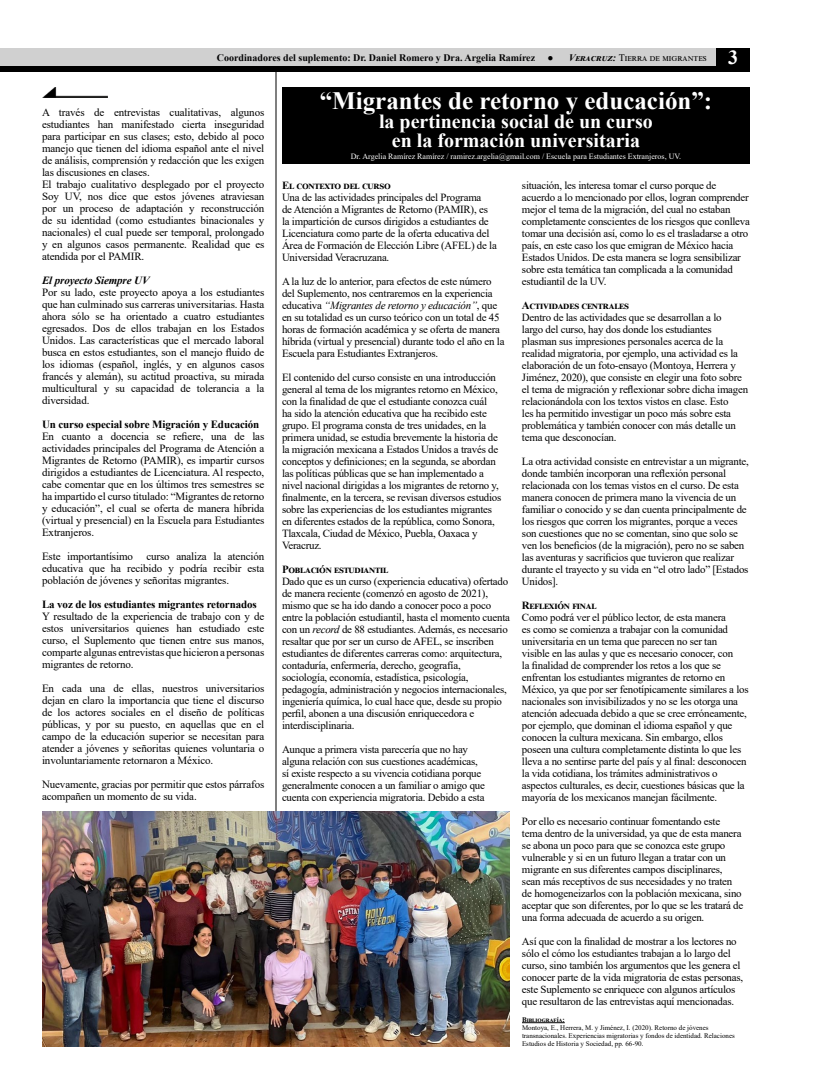
<style>
.page{position:relative;width:822px;height:1089px;background:#fff}
.page>*{position:absolute;margin:0;border:0;box-sizing:border-box;transform-origin:0 0}
.t1{font:700 25px "Times New Roman";color:#fff}
.t2{font:700 20px/19px "Times New Roman";color:#fff;text-align:center}
.t3{font:11px/12px "Times New Roman";letter-spacing:-.01em;color:#000;text-align:justify}
.t4{font:700 11px "Times New Roman";letter-spacing:-.01em;color:#000}
.t5{font:italic 700 11px "Times New Roman";letter-spacing:-.01em;color:#000}
.t6{font:10.9px/12px "Times New Roman";letter-spacing:-.02em;color:#000}
.t7{font:700 10.9px "Times New Roman";letter-spacing:.005em;color:#000}
.t8{font:700 10px "Times New Roman";color:#020203}
.t9{font:10px "Times New Roman";letter-spacing:.075em;color:#000}
.t10{font:8px "Times New Roman";color:#fff}
.t11{font:7px/8px "Times New Roman";color:#000}
.t12{font:700 7px "Times New Roman";letter-spacing:.07em;color:#000}
.s1{font-weight:700;font-style:italic}
.s2{font-weight:700;font-size:20px;color:#fff}
.s3{font-style:italic}
</style>
<div class="page">
<div style="left:0;top:48px;width:716px;height:18px;background:#d0d0d0"></div>
<div style="left:0;top:66px;width:716px;height:6px;background:#000"></div>
<div style="left:716px;top:48px;width:34px;height:24px;background:#000"></div>
<div style="left:282px;top:87px;width:468px;height:77px;background:#000"></div>
<hr style="left:522px;top:1022px;width:43px;height:1px;background:#000">
<hr style="left:276px;top:69px;width:1px;height:978px;background:#000">
<img style="left:42px;top:812px;width:468px;height:235px">
<img style="left:43px;top:87px;width:65px;height:10px">
<p class="t8" style="left:217px;top:51px;width:320px">Coordinadores del suplemento: Dr. Daniel Romero y Dra. Argelia Ramírez</p>
<p class="t9" style="left:548px;top:51px;width:192px">● <span class="s1">Veracruz:</span> Tierra de migrantes <span class="s2">3</span></p>
<h1 class="t1" style="left:320px;top:83px;width:394px">“Migrantes de retorno y educación”:</h1>
<h2 class="t2" style="left:379px;top:111px;width:275px">la pertinencia social de un curso en la formación universitaria</h2>
<p class="t10" style="left:351px;top:150px;width:332px">Dr. Argelia Ramírez Ramírez / ramirez.argelia@gmail.com / Escuela para Estudiantes Extranjeros, UV.</p>
<p class="t7" style="left:282px;top:178px;width:110px">El contexto del curso</p>
<p class="t6" style="left:282px;top:191px;width:216px">Una de las actividades principales del Programa<br>de Atención a Migrantes de Retorno (PAMIR), es la impartición de cursos dirigidos a estudiantes de Licenciatura como parte de la oferta educativa del Área de Formación de Elección Libre (AFEL) de la Universidad Veracruzana.</p>
<p class="t6" style="left:282px;top:275px;width:224px">A la luz de lo anterior, para efectos de este número del Suplemento, nos centraremos en la experiencia educativa <span class="s3">“Migrantes de retorno y educación”</span>, que en su totalidad es un curso teórico con un total de 45 horas de formación académica y se oferta de manera híbrida (virtual y presencial) durante todo el año en la Escuela para Estudiantes Extranjeros.</p>
<p class="t6" style="left:282px;top:371px;width:221px">El contenido del curso consiste en una introducción general al tema de los migrantes retorno en México, con la finalidad de que el estudiante conozca cuál<br>ha sido la atención educativa que ha recibido este grupo. El programa consta de tres unidades, en la primera unidad, se estudia brevemente la historia de la migración mexicana a Estados Unidos a través de conceptos y definiciones; en la segunda, se abordan las políticas públicas que se han implementado a nivel nacional dirigidas a los migrantes de retorno y, finalmente, en la tercera, se revisan diversos estudios sobre las experiencias de los estudiantes migrantes en diferentes estados de la república, como Sonora, Tlaxcala, Ciudad de México, Puebla, Oaxaca y Veracruz.</p>
<p class="t7" style="left:282px;top:562px;width:106px">Población estudiantil</p>
<p class="t6" style="left:282px;top:575px;width:229px">Dado que es un curso (experiencia educativa) ofertado de manera reciente (comenzó en agosto de 2021), mismo que se ha ido dando a conocer poco a poco entre la población estudiantil, hasta el momento cuenta con un <span class="s3">record</span> de 88 estudiantes. Además, es necesario resaltar que por ser un curso de AFEL, se inscriben estudiantes de diferentes carreras como: arquitectura, contaduría, enfermería, derecho, geografía,<br>sociología, economía, estadística, psicología, pedagogía, administración y negocios internacionales, ingeniería química, lo cual hace que, desde su propio perfil, abonen a una discusión enriquecedora e interdisciplinaria.</p>
<p class="t6" style="left:282px;top:743px;width:204px">Aunque a primera vista parecería que no hay alguna relación con sus cuestiones académicas, sí existe respecto a su vivencia cotidiana porque generalmente conocen a un familiar o amigo que cuenta con experiencia migratoria. Debido a esta</p>
<p class="t3" style="left:42px;top:106px;width:224px;text-align:left">A través de entrevistas cualitativas, algunos estudiantes han manifestado cierta inseguridad para participar en sus clases; esto, debido al poco manejo que tienen del idioma español ante el nivel de análisis, comprensión y redacción que les exigen las discusiones en clases.<br>El trabajo cualitativo desplegado por el proyecto Soy UV, nos dice que estos jóvenes atraviesan por un proceso de adaptación y reconstrucción de su identidad (como estudiantes binacionales y nacionales) el cual puede ser temporal, prolongado y en algunos casos permanente. Realidad que es atendida por el PAMIR.</p>
<p class="t5" style="left:42px;top:272px;width:109px">El proyecto Siempre UV</p>
<p class="t3" style="left:42px;top:286px;width:224px">Por su lado, este proyecto apoya a los estudiantes que han culminado sus carreras universitarias. Hasta ahora sólo se ha orientado a cuatro estudiantes egresados. Dos de ellos trabajan en los Estados Unidos. Las características que el mercado laboral busca en estos estudiantes, son el manejo fluido de los idiomas (español, inglés, y en algunos casos francés y alemán), su actitud proactiva, su mirada multicultural y su capacidad de tolerancia a la diversidad.</p>
<p class="t4" style="left:42px;top:416px;width:219px">Un curso especial sobre Migración y Educación</p>
<p class="t3" style="left:42px;top:430px;width:224px">En cuanto a docencia se refiere, una de las actividades principales del Programa de Atención a Migrantes de Retorno (PAMIR), es impartir cursos dirigidos a estudiantes de Licenciatura. Al respecto, cabe comentar que en los últimos tres semestres se ha impartido el curso titulado: “Migrantes de retorno y educación”, el cual se oferta de manera híbrida (virtual y presencial) en la Escuela para Estudiantes Extranjeros.</p>
<p class="t3" style="left:42px;top:550px;width:224px">Este importantísimo curso analiza la atención educativa que ha recibido y podría recibir esta población de jóvenes y señoritas migrantes.</p>
<p class="t4" style="left:42px;top:596px;width:216px">La voz de los estudiantes migrantes retornados</p>
<p class="t3" style="left:42px;top:610px;width:224px">Y resultado de la experiencia de trabajo con y de estos universitarios quienes han estudiado este curso, el Suplemento que tienen entre sus manos, comparte algunas entrevistas que hicieron a personas migrantes de retorno.</p>
<p class="t3" style="left:42px;top:682px;width:224px">En cada una de ellas, nuestros universitarios dejan en claro la importancia que tiene el discurso de los actores sociales en el diseño de políticas públicas, y por su puesto, en aquellas que en el campo de la educación superior se necesitan para atender a jóvenes y señoritas quienes voluntaria o involuntariamente retornaron a México.</p>
<p class="t3" style="left:42px;top:778px;width:224px">Nuevamente, gracias por permitir que estos párrafos acompañen un momento de su vida.</p>
<p class="t6" style="left:522px;top:179px;width:230px">situación, les interesa tomar el curso porque de acuerdo a lo mencionado por ellos, logran comprender mejor el tema de la migración, del cual no estaban completamente conscientes de los riesgos que conlleva tomar una decisión así, como lo es el trasladarse a otro país, en este caso los que emigran de México hacia Estados Unidos. De esta manera se logra sensibilizar sobre esta temática tan complicada a la comunidad estudiantil de la UV.</p>
<p class="t7" style="left:522px;top:298px;width:109px">Actividades centrales</p>
<p class="t6" style="left:522px;top:311px;width:228px">Dentro de las actividades que se desarrollan a lo<br>largo del curso, hay dos donde los estudiantes plasman sus impresiones personales acerca de la realidad migratoria, por ejemplo, una actividad es la elaboración de un foto-ensayo (Montoya, Herrera y Jiménez, 2020), que consiste en elegir una foto sobre el tema de migración y reflexionar sobre dicha imagen relacionándola con los textos vistos en clase. Esto<br>les ha permitido investigar un poco más sobre esta problemática y también conocer con más detalle un tema que desconocían.</p>
<p class="t6" style="left:522px;top:455px;width:228px">La otra actividad consiste en entrevistar a un migrante, donde también incorporan una reflexión personal relacionada con los temas vistos en el curso. De esta manera conocen de primera mano la vivencia de un familiar o conocido y se dan cuenta principalmente de los riesgos que corren los migrantes, porque a veces son cuestiones que no se comentan, sino que solo se ven los beneficios (de la migración), pero no se saben las aventuras y sacrificios que tuvieron que realizar durante el trayecto y su vida en “el otro lado” [Estados Unidos].</p>
<p class="t7" style="left:522px;top:598px;width:74px">Reflexión final</p>
<p class="t6" style="left:522px;top:611px;width:228px">Como podrá ver el público lector, de esta manera<br>es como se comienza a trabajar con la comunidad universitaria en un tema que parecen no ser tan<br>visible en las aulas y que es necesario conocer, con<br>la finalidad de comprender los retos a los que se enfrentan los estudiantes migrantes de retorno en México, ya que por ser fenotípicamente similares a los nacionales son invisibilizados y no se les otorga una atención adecuada debido a que se cree erróneamente, por ejemplo, que dominan el idioma español y que conocen la cultura mexicana. Sin embargo, ellos poseen una cultura completamente distinta lo que les lleva a no sentirse parte del país y al final: desconocen la vida cotidiana, los trámites administrativos o aspectos culturales, es decir, cuestiones básicas que la mayoría de los mexicanos manejan fácilmente.</p>
<p class="t6" style="left:522px;top:815px;width:223px">Por ello es necesario continuar fomentando este tema dentro de la universidad, ya que de esta manera se abona un poco para que se conozca este grupo vulnerable y si en un futuro llegan a tratar con un migrante en sus diferentes campos disciplinares, sean más receptivos de sus necesidades y no traten de homogeneizarlos con la población mexicana, sino aceptar que son diferentes, por lo que se les tratará de una forma adecuada de acuerdo a su origen.</p>
<p class="t6" style="left:522px;top:935px;width:223px">Así que con la finalidad de mostrar a los lectores no sólo el cómo los estudiantes trabajan a lo largo del curso, sino también los argumentos que les genera el conocer parte de la vida migratoria de estas personas, este Suplemento se enriquece con algunos artículos que resultaron de las entrevistas aquí mencionadas.</p>
<p class="t12" style="left:522px;top:1015px;width:44px">Bibliografía:</p>
<p class="t11" style="left:522px;top:1023px;width:214px">Montoya, E., Herrera, M. y Jiménez, I. (2020). Retorno de jóvenes transnacionales. Experiencias migratorias y fondos de identidad. Relaciones<br>Estudios de Historia y Sociedad, pp. 66-90.</p>
</div>
